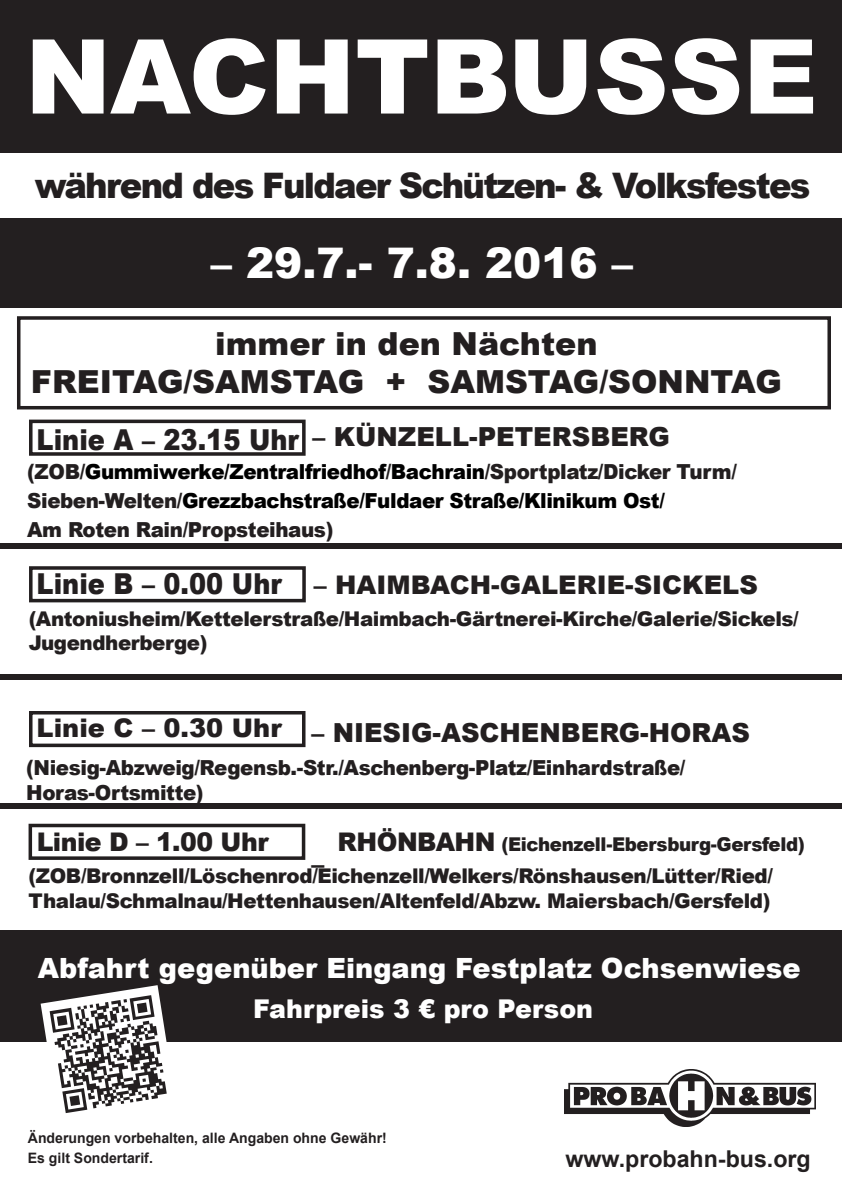
<style>
.page{position:relative;width:842px;height:1191px;background:#fff}
.page>*{position:absolute;margin:0;border:0;box-sizing:border-box;transform-origin:0 0}
.t1{font:900 103.4px "Arial";color:#fff}
.t2{font:900 42.2px "Arial";color:#fff}
.t3{font:900 35.2px "Arial";letter-spacing:-.05em;color:#231f20;scale:.96 1}
.t4{font:900 31.8px/38.1px "Arial";color:#231f20;text-align:center}
.t5{font:900 28.8px "Arial";color:#231f20;scale:.89 1}
.t6{font:900 27.9px "Arial";color:#fff}
.t7{font:900 26.2px "Arial";color:#231f20}
.t8{font:900 25.9px "Arial";color:#fff}
.t9{font:900 25.7px "Arial";color:#231f20}
.t10{font:900 25.7px "Arial";letter-spacing:-.02em;color:#231f20}
.t11{font:900 25.6px "Arial";color:#231f20}
.t12{font:700 23.2px "Arial";color:#231f20}
.t13{font:900 20.7px/28.8px "Arial";letter-spacing:-.02em;color:#000;scale:.96 1}
.t14{font:900 20.7px/24.8px "Arial";letter-spacing:-.02em;color:#231f20;scale:.96 1}
.t15{font:900 20.3px/24.3px "Arial";letter-spacing:-.02em;color:#231f20}
.t16{font:900 19px "Arial";letter-spacing:-.02em;color:#231f20;scale:.96 1}
.t17{font:700 14.4px/19.4px "Arial";color:#231f20}
.s1{font-style:inherit}
.s2{color:#231f20}
.s3{font-size:25.7px}
</style>
<div class="page">
<div style="left:0;top:0;width:842px;height:152px;background:#231f20"></div>
<div style="left:0;top:218px;width:842px;height:90px;background:#231f20"></div>
<div style="left:0;top:930px;width:842px;height:111px;background:#231f20"></div>
<div style="left:0;top:542px;width:842px;height:6px;background:#231f20"></div>
<div style="left:0;top:674px;width:842px;height:6px;background:#231f20"></div>
<div style="left:0;top:802px;width:842px;height:6px;background:#231f20"></div>
<img style="left:564px;top:1069px;width:251px;height:57px">
<svg style="left:41px;top:985px;width:135px;height:128px"></svg>
<div style="left:17px;top:316px;width:814px;height:93px;border:4px solid #231f20"></div>
<div style="left:29px;top:419px;width:277px;height:37px;border:4px solid #231f20"></div>
<div style="left:29px;top:566px;width:277px;height:36px;border:4px solid #231f20"></div>
<div style="left:29px;top:711px;width:276px;height:36px;border:4px solid #231f20"></div>
<div style="left:29px;top:823px;width:276px;height:37px;border:4px solid #231f20"></div>
<h1 class="t1" style="left:25px;top:2px;width:794px">NACHTBUSSE</h1>
<h3 class="t3" style="left:35px;top:159px;width:810px">während des Fuldaer Schützen- &amp; Volksfestes</h3>
<h2 class="t2" style="left:211px;top:232px;width:423px">– 2<span class="s1">9</span>.7.- <span class="s1">7</span>.8. 201<span class="s1">6</span> –</h2>
<h3 class="t4" style="left:31px;top:324px;width:752px">immer in den Nächten<br>FREITAG/SAMSTAG + SAMSTAG/SONNTAG</h3>
<p class="t7" style="left:312px;top:417px;width:359px">– KÜNZELL-PETERSBERG</p>
<p class="t13" style="left:27px;top:457px;width:741px"><span class="s2">(ZOB/</span>Gummiwerke/Zentralfriedhof<span class="s2">/</span>Bachrain<span class="s2">/Sportplatz/Dicker Turm/<br>Sieben-Welten/</span>Grezzbachstraße/Fuldaer Straße/Klinikum Ost/<br><span class="s2">Am Roten Rain/Propsteihaus)</span></p>
<h3 class="t5" style="left:37px;top:418px;width:296px">Linie A – 23.15 Uhr</h3>
<h3 class="t5" style="left:37px;top:563px;width:277px">Linie B – 0.00 Uhr</h3>
<p class="t9" style="left:314px;top:566px;width:446px">– HAIMBACH-GALERIE-SICKELS</p>
<p class="t15" style="left:29px;top:606px;width:772px">(Antoniusheim/Kettelerstraße/Haimbach-Gärtnerei-Kirche/Galerie/Sickels/<br>Jugendherberge)</p>
<p class="t11" style="left:37px;top:709px;width:247px">Linie C – 0.30 Uhr</p>
<p class="t7" style="left:311px;top:713px;width:440px">– NIESIG-ASCHENBERG-HORAS</p>
<p class="t14" style="left:26px;top:754px;width:688px">(Niesig-Abzweig/Regensb.-Str./Aschenberg-Platz/Einhardstraße/<br>Horas-Ortsmitte)</p>
<p class="t16" style="left:338px;top:830px;width:488px"><span class="s3">RHÖNBAHN</span> (Eichenzell-Ebersburg-Gersfeld)</p>
<p class="t15" style="left:29px;top:863px;width:746px">(ZOB/Bronnzell/Löschenrod/Eichenzell/Welkers/Rönshausen/Lütter/Ried/<br>Thalau/Schmalnau/Hettenhausen/Altenfeld/Abzw. Maiersbach/Gersfeld)</p>
<p class="t10" style="left:37px;top:823px;width:233px">Linie D – 1.00 Uhr</p>
<p class="t7" style="left:311px;top:844px;width:14px">–</p>
<h3 class="t6" style="left:38px;top:948px;width:764px">Abfahrt gegenüber Eingang Festplatz Ochsenwiese</h3>
<p class="t8" style="left:253px;top:989px;width:342px">Fahrpreis 3 € pro Person</p>
<p class="t17" style="left:28px;top:1129px;width:360px">Änderungen vorbehalten, alle Angaben ohne Gewähr!<br>Es gilt Sondertarif.</p>
<p class="t12" style="left:565px;top:1142px;width:247px">www.probahn-bus.org</p>
</div>
